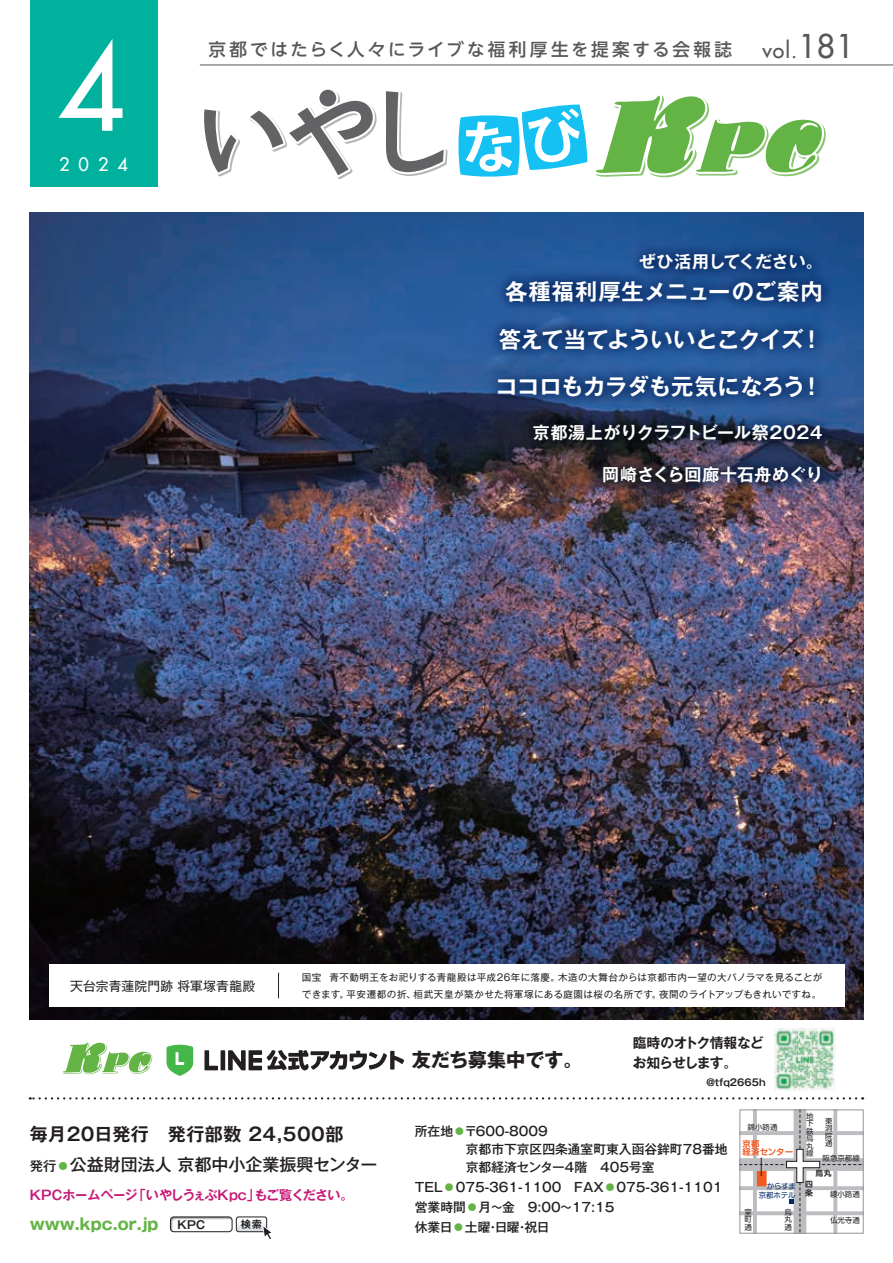
<style>
.page{position:relative;width:893px;height:1263px;background:#fff}
.page>*{position:absolute;margin:0;border:0;box-sizing:border-box;transform-origin:0 0}
.t1{font:500 117px "Futura Std";color:#fff}
.t2{font:700 54.9px "Koz Go Pro";color:#fff}
.t3{font:700 22.35px/47.8px "Gothic MB101 Pro De";letter-spacing:-.015em;color:#fff;text-align:center}
.t4{font:700 19.2px "Gothic MB101 Pro";letter-spacing:-.005em;color:#231f20}
.t5{font:700 18px "Gothic MB101 Pro De";letter-spacing:.025em;color:#231f20}
.t6{font:500 18px "Futura Std";color:#fff}
.t7{font:500 17.55px "UD Shin Go NT Pro";letter-spacing:.16em;color:#57585a}
.t8{font:700 16.95px "Gothic MB101 Pro De";letter-spacing:.005em;color:#fff}
.t9{font:500 16.95px "Gothic MB101 Pro";color:#231f20}
.t10{font:700 16.95px "Gothic MB101 Pro De";letter-spacing:.025em;color:#fff}
.t11{font:700 15.9px "Gothic MB101 Pro";color:#63b445}
.t12{font:700 13.8px/19.6px "Gothic MB101 Pro De";letter-spacing:-.055em;color:#231f20}
.t13{font:700 13.05px "Gothic MB101 Pro De";color:#c71a78}
.t14{font:500 12.75px/18.1px "Gothic MB101 Pro";color:#231f20}
.t15{font:12.75px "Gothic MB101 Pro";letter-spacing:.015em;color:#231f20}
.t16{font:700 10.2px "Gothic MB101 Pro De";color:#231f20}
.t17{font:9.6px/16.5px "Gothic MB101 Pro";letter-spacing:.035em;color:#231f20}
.t18{font:700 9.6px "Gothic MB101 Pro De";color:#231f20}
.t19{font:700 8.4px/9px "Shin M Go Pro De";letter-spacing:.005em;color:#f15921}
.t20{font:700 7.8px/8.4px "Shin M Go Pro De";color:#231f20}
.t21{font:7.5px/7.5px "Shin M Go Pro";color:#231f20;text-align:justify}
.t22{font:7.5px/8.6px "Shin M Go Pro";letter-spacing:-.04em;color:#002964;text-align:right}
.s1{font-family:"Futura Std";font-size:21.3px}
.s2{font-family:"Futura Std";font-size:31.95px}
.s3{font-size:13.35px}
.s4{font-size:13.35px;color:#63b445}
.s5{font-family:"Gothic MB101 Pro De";font-size:11.1px;color:#231f20}
.s6{color:#63b445}
</style>
<div class="page">
<div style="left:236px;top:1216px;width:31px;height:16px;border:1px solid #231f20;border-radius:2px"></div>
<svg style="left:170px;top:1217px;width:102px;height:22px"></svg>
<div style="left:170px;top:1216px;width:62px;height:16px;border:1px solid #231f20;border-radius:3px"></div>
<svg style="left:30px;top:1097px;width:826px;height:2px"></svg>
<hr style="left:221px;top:1050px;width:4px;height:20px;background:#231f20">
<svg style="left:204px;top:1050px;width:14px;height:20px"></svg>
<svg style="left:228px;top:1050px;width:176px;height:20px"></svg>
<svg style="left:167px;top:1045px;width:26px;height:31px"></svg>
<svg style="left:62px;top:1042px;width:91px;height:32px"></svg>
<img style="left:774px;top:1029px;width:61px;height:61px">
<svg style="left:458px;top:115px;width:62px;height:62px;background:#26c4f2"></svg>
<svg style="left:522px;top:105px;width:65px;height:65px"></svg>
<svg style="left:595px;top:95px;width:231px;height:82px"></svg>
<svg style="left:204px;top:89px;width:244px;height:90px"></svg>
<div style="left:319px;top:90px;width:17px;height:16px;background:#636366;border-radius:50%"></div>
<hr style="left:200px;top:65px;width:693px;height:1px;background:#57585a">
<svg style="left:741px;top:1111px;width:121px;height:120px"></svg>
<div style="left:739px;top:1109px;width:125px;height:124px;border:1px solid #939598"></div>
<div style="left:30px;top:0;width:127px;height:187px;background:#00b19d"></div>
<img style="left:30px;top:213px;width:833px;height:806px">
<img style="left:439px;top:212px;width:425px;height:329px">
<div style="left:49px;top:964px;width:795px;height:43px;background:#fff"></div>
<svg style="left:278px;top:973px;width:1px;height:25px"></svg>
<div style="left:527px;top:107px;width:57px;height:58px;background:#15c0f2"></div>
<h1 class="t1" style="left:58px;top:14px;width:69px">4</h1>
<h3 class="t6" style="left:59px;top:154px;width:70px">2024</h3>
<h3 class="t7" style="left:208px;top:36px;width:648px">京都ではたらく人々にライブな福利厚生を提案する会報誌　 <span class="s1">vol.</span><span class="s2">181</span></h3>
<h2 class="t2" style="left:462px;top:112px;width:56px">な</h2>
<h3 class="t8" style="left:639px;top:248px;width:186px">ぜひ活用してください。</h3>
<h3 class="t3" style="left:495px;top:264px;width:329px">各種福利厚生メニューのご案内答えて当てよういいとこクイズ！ココロもカラダも元気になろう！</h3>
<h3 class="t10" style="left:533px;top:418px;width:291px">京都湯上がりクラフトビール祭2024</h3>
<h3 class="t8" style="left:602px;top:460px;width:222px">岡崎さくら回廊十石舟めぐり</h3>
<p class="t15" style="left:70px;top:975px;width:187px">天台宗青蓮院門跡 将軍塚青龍殿</p>
<p class="t17" style="left:302px;top:968px;width:522px">国宝 青不動明王をお祀りする青龍殿は平成26年に落慶。木造の大舞台からは京都市内一望の大パノラマを見ることができます。平安遷都の折、桓武天皇が築かせた将軍塚にある庭園は桜の名所です。夜間のライトアップもきれいですね。</p>
<h3 class="t4" style="left:412px;top:1044px;width:172px">友だち募集中です。</h3>
<p class="t12" style="left:633px;top:1031px;width:132px">臨時のオトク情報などお知らせします。</p>
<p class="t18" style="left:706px;top:1074px;width:61px">@tfq2665h</p>
<h3 class="t5" style="left:30px;top:1119px;width:315px">毎月20日発行　発行部数 24,500部</h3>
<h3 class="t9" style="left:30px;top:1150px;width:349px"><span class="s3">発行</span><span class="s4">●</span>公益財団法人 京都中小企業振興センター</h3>
<p class="t13" style="left:30px;top:1184px;width:325px">KPCホームページ「いやしうぇぶKpc」もご覧ください。</p>
<p class="t11" style="left:30px;top:1210px;width:177px">www.kpc.or.jp <span class="s5">KPC</span></p>
<p class="t16" style="left:241px;top:1216px;width:23px">検索</p>
<p class="t21" style="left:748px;top:1122px;width:31px">錦小路通</p>
<p class="t19" style="left:742px;top:1138px;width:52px">京都<br>経済センター</p>
<p class="t14" style="left:466px;top:1120px;width:276px;text-indent:-51px">所在地<span class="s6">●</span>〒600-8009<br>京都市下京区四条通室町東入函谷鉾町78番地　京都経済センター４階　405号室　</p>
<p class="t14" style="left:415px;top:1175px;width:309px;line-height:20.2px">TEL<span class="s6">●</span>075-361-1100　FAX<span class="s6">●</span>075-361-1101営業時間<span class="s6">●</span>月～金　9:00～17:15<br>休業日<span class="s6">●</span>土曜・日曜・祝日</p>
<p class="t22" style="left:759px;top:1181px;width:39px">からすま京都ホテル</p>
<p class="t21" style="left:745px;top:1207px;width:9px">室町通</p>
<p class="t21" style="left:785px;top:1207px;width:9px">烏丸通</p>
<p class="t21" style="left:806px;top:1111px;width:9px">地下鉄烏丸線</p>
<p class="t21" style="left:825px;top:1116px;width:9px">東洞院通</p>
<p class="t21" style="left:822px;top:1154px;width:39px">阪急京都線</p>
<p class="t20" style="left:815px;top:1168px;width:18px">烏丸</p>
<p class="t20" style="left:805px;top:1179px;width:9px">四条</p>
<p class="t21" style="left:830px;top:1190px;width:31px">綾小路通</p>
<p class="t21" style="left:830px;top:1215px;width:31px">仏光寺通</p>
</div>
